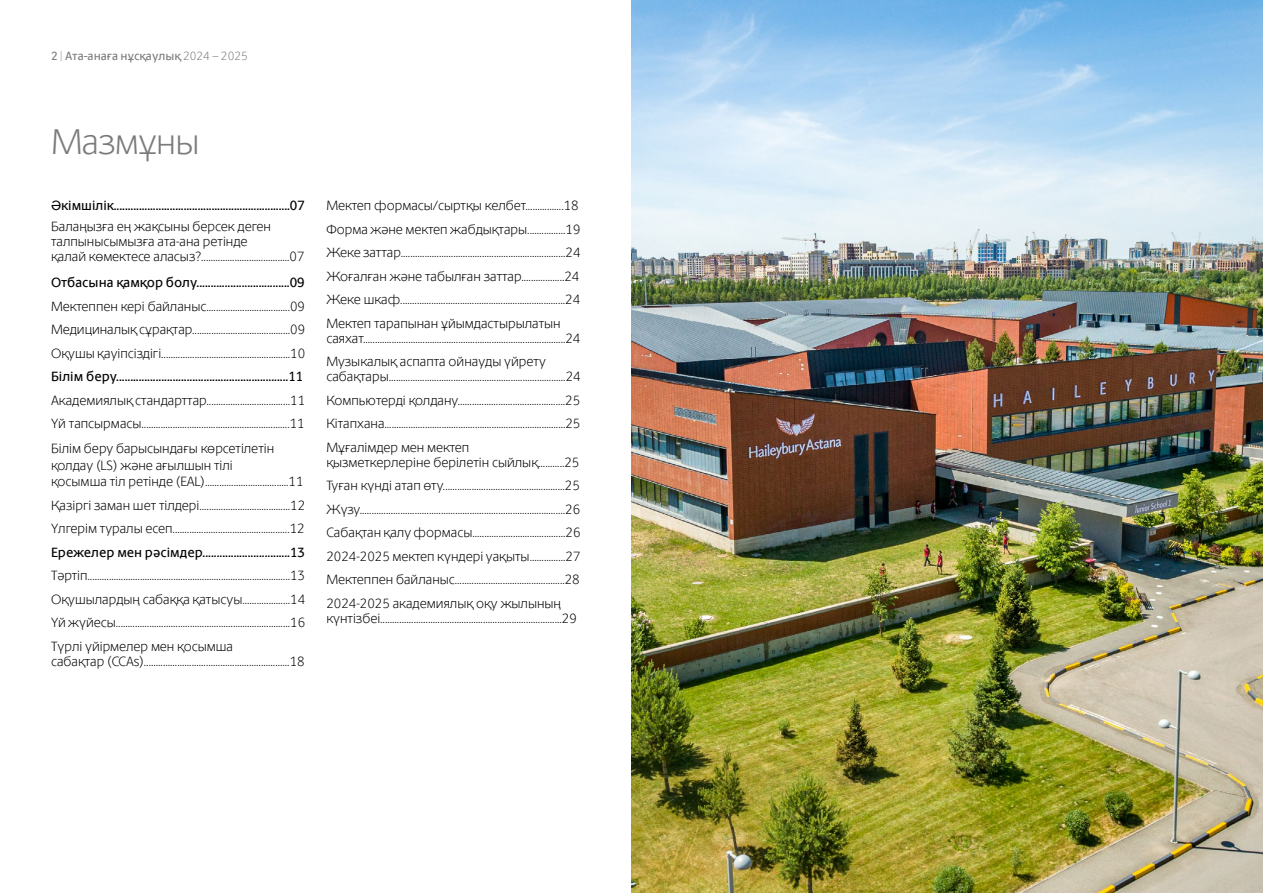
<style>
.page{position:relative;width:1263px;height:893px;background:#fff}
.page>*{position:absolute;margin:0;border:0;box-sizing:border-box;transform-origin:0 0}
.t1{font:300 36px "Berlingske Sans";letter-spacing:-.02em;color:#7c7b7b}
.t2{font:300 13.5px/23.5px "Berlingske Sans";color:#000}
.t3{font:500 13.5px "Berlingske Sans";color:#000}
.t4{font:500 12px "Berlingske Sans";color:#7c7b7b}
.s1{font-weight:300}
</style>
<div class="page">
<img style="left:631px;top:0;width:632px;height:893px">
<p class="t4" style="left:51px;top:46px;width:198px">2 | Ата-анаға нұсқаулық <span class="s1">2024 – 2025</span></p>
<h1 class="t1" style="left:51px;top:117px;width:150px">Мазмұны</h1>
<p class="t3" style="left:51px;top:194px;width:255px">Әкімшілік...............................................................07</p>
<p class="t2" style="left:51px;top:218px;width:255px;line-height:15px">Балаңызға ең жақсыны берсек деген талпынысымызға ата-ана ретінде<br>қалай көмектесе аласыз?.....................................07</p>
<p class="t3" style="left:51px;top:271px;width:255px">Отбасына қамқор болу.................................09</p>
<p class="t2" style="left:51px;top:294px;width:256px;text-align:justify">Мектеппен кері байланыс...................................09<br>Медициналық сұрақтар.........................................09<br>Оқушы қауіпсіздігі......................................................10</p>
<p class="t3" style="left:51px;top:365px;width:254px">Білім беру.............................................................11</p>
<p class="t2" style="left:51px;top:388px;width:256px">Академиялық стандарттар...................................11<br>Үй тапсырмасы..............................................................11</p>
<p class="t2" style="left:51px;top:440px;width:254px;line-height:16.5px">Білім беру барысындағы көрсетілетін қолдау (LS) және ағылшын тілі<br>қосымша тіл ретінде (EAL)...................................11</p>
<p class="t2" style="left:51px;top:493px;width:256px">Қазіргі заман шет тілдері......................................12<br>Үлгерім туралы есеп.................................................12</p>
<p class="t3" style="left:51px;top:541px;width:256px">Ережелер мен рәсімдер...............................13</p>
<p class="t2" style="left:51px;top:563px;width:256px;text-align:justify">Тәртіп.....................................................................................13<br>Оқушылардың сабаққа қатысуы....................14<br>Үй жүйесы.........................................................................16<br>Түрлі үйірмелер мен қосымша</p>
<p class="t2" style="left:51px;top:649px;width:255px">сабақтар (CCAs).............................................................18</p>
<p class="t2" style="left:326px;top:193px;width:256px">Мектеп формасы/сыртқы келбет................18<br>Форма және мектеп жабдықтары................19<br>Жеке заттар.....................................................................24<br>Жоғалған және табылған заттар..................24<br>Жеке шкаф.....................................................................24<br>Мектеп тарапынан ұйымдастырылатын</p>
<p class="t2" style="left:326px;top:326px;width:256px">саяхат.....................................................................................24<br>Музыкалық аспапта ойнауды үйрету</p>
<p class="t2" style="left:326px;top:364px;width:256px;text-align:justify">сабақтары..........................................................................24<br>Компьютерді қолдану.............................................25<br>Кітапхана............................................................................25<br>Мұғалімдер мен мектеп</p>
<p class="t2" style="left:326px;top:450px;width:256px;text-align:justify">қызметкерлеріне берілетін сыйлық...........25<br>Туған күнді атап өту...................................................25<br>Жүзу......................................................................................26<br>Сабақтан қалу формасы.......................................26<br>2024-2025 мектеп күндері уақыты...............27<br>Мектеппен байланыс..............................................28<br>2024-2025 академиялық оқу жылының</p>
<p class="t2" style="left:326px;top:606px;width:252px">күнтізбеі............................................................................29</p>
</div>
